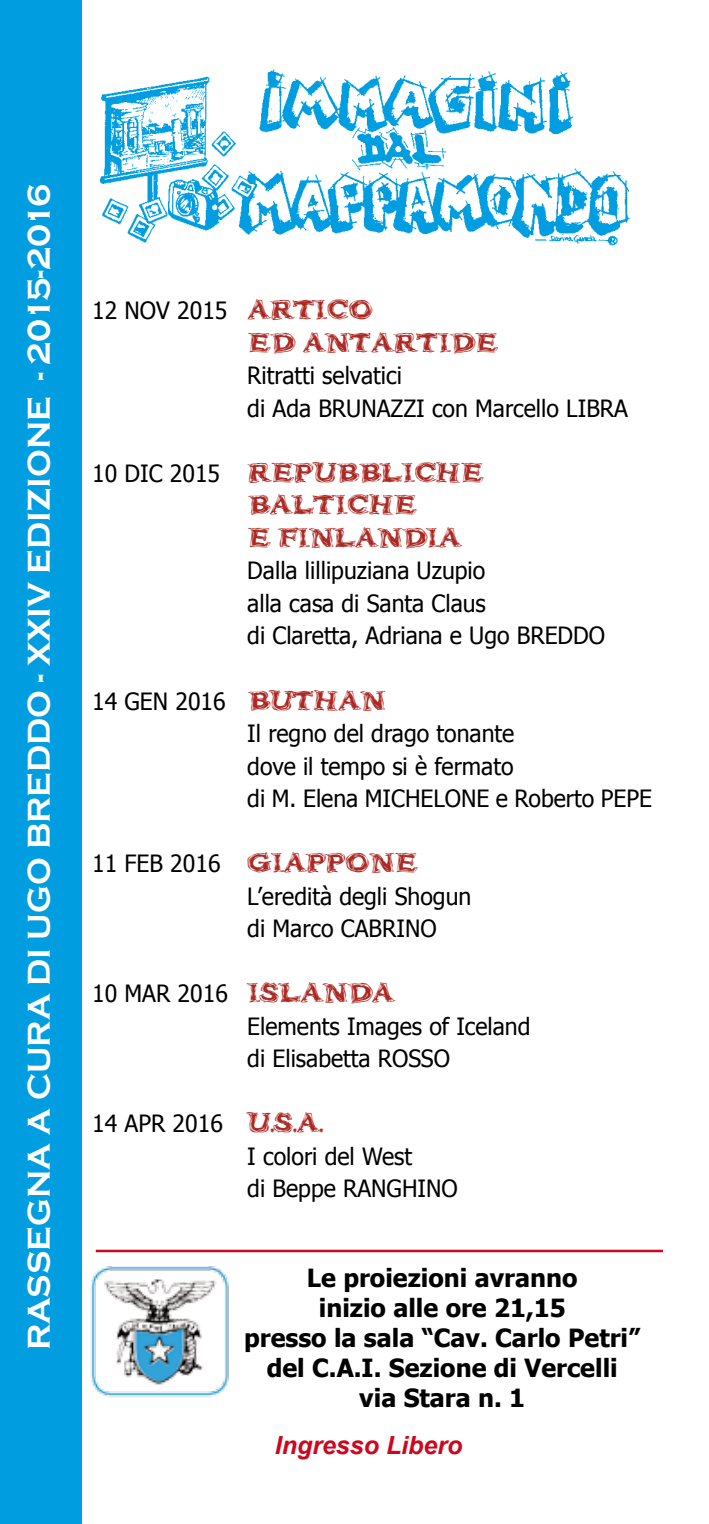
<style>
.page{position:relative;width:709px;height:1524px;background:#fff}
.page>*{position:absolute;margin:0;border:0;box-sizing:border-box;transform-origin:0 0}
.t1{font:700 32.5px "Copperplate Gothic";color:#fff}
.t2{font:700 25px/30px "Tahoma";color:#000;text-align:center}
.t3{font:italic 700 25px "Arial";color:#cd071e}
.t4{font:24px/32.5px "Frazzle";color:#ac2822}
.t5{font:23.75px/32.5px "Tahoma";color:#000}
.s1{font-family:"Frazzle";font-size:24px;color:#ac2822}
.s2{font-family:"Tahoma";font-size:23.75px;color:#000}
</style>
<div class="page">
<img style="left:100px;top:69px;width:530px;height:177px">
<div style="left:0;top:0;width:81px;height:1524px;background:#009ee0"></div>
<hr style="left:96px;top:1249px;width:567px;height:3px;background:#cd071e">
<img style="left:91px;top:1266px;width:138px;height:131px">
<h1 class="t1" style="left:21px;top:1350px;width:1168px;rotate:-90deg">RASSEGNA A CURA DI UGO BREDDO - XXIV EDIZIONE - 2015-2016</h1>
<p class="t5" style="left:92px;top:293px;width:282px">12 NOV 2015 <span class="s1">ARTICO</span></p>
<p class="t4" style="left:247px;top:326px;width:251px">ED ANTARTIDE</p>
<p class="t5" style="left:247px;top:358px;width:382px">Ritratti selvatici<br>di Ada BRUNAZZI con Marcello LIBRA</p>
<p class="t4" style="left:247px;top:456px;width:237px;text-indent:-155px"><span class="s2">10 DIC 2015</span> REPUBBLICHE<br>BALTICHE<br>E FINLANDIA</p>
<p class="t5" style="left:247px;top:553px;width:359px">Dalla lillipuziana Uzupio<br>alla casa di Santa Claus<br>di Claretta, Adriana e Ugo BREDDO</p>
<p class="t5" style="left:247px;top:683px;width:406px;text-indent:-155px">14 GEN 2016 <span class="s1">BUTHAN<br></span>Il regno del drago tonante<br>dove il tempo si è fermato<br>di M. Elena MICHELONE e Roberto PEPE</p>
<p class="t5" style="left:247px;top:846px;width:225px;text-indent:-155px">11 FEB 2016 <span class="s1">GIAPPONE<br></span>L’eredità degli Shogun di Marco CABRINO</p>
<p class="t5" style="left:247px;top:976px;width:285px;text-indent:-155px">10 MAR 2016 <span class="s1">ISLANDA<br></span>Elements Images of Iceland di Elisabetta ROSSO</p>
<p class="t5" style="left:247px;top:1106px;width:212px;text-indent:-155px">14 APR 2016 <span class="s1">U.S.A.<br></span>I colori del West<br>di Beppe RANGHINO</p>
<p class="t2" style="left:244px;top:1261px;width:398px">Le proiezioni avranno<br>inizio alle ore 21,15<br>presso la sala “Cav. Carlo Petri” del C.A.I. Sezione di Vercelli<br>via Stara n. 1</p>
<p class="t3" style="left:275px;top:1428px;width:189px">Ingresso Libero</p>
</div>
